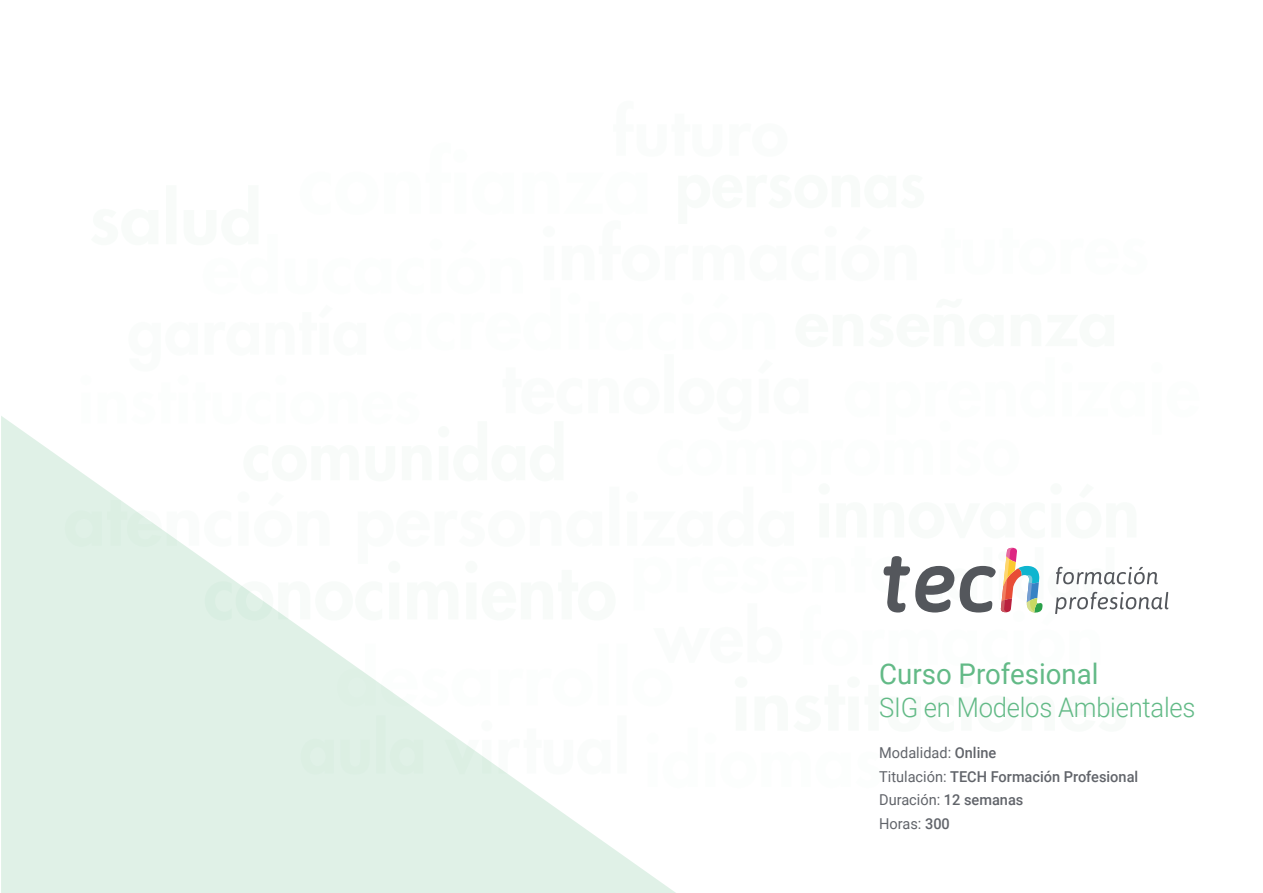
<style>
.page{position:relative;width:1263px;height:893px;background:#fff}
.page>*{position:absolute;margin:0;border:0;box-sizing:border-box;transform-origin:0 0}
.t1{font:28.5px "Roboto";color:#63ba87}
.t2{font:300 27px "Roboto";letter-spacing:-.01em;color:#63ba87;scale:.95 1}
.t3{font:500 15px/23.7px "Roboto";color:#61646a}
.s1{font-weight:400}
</style>
<div class="page">
<svg style="left:1px;top:416px;width:675px;height:477px;fill:#e0f1e7"></svg>
<svg style="left:65px;top:416px;width:1104px;height:372px"></svg>
<h1 class="t1" style="left:879px;top:654px;width:221px">Curso Profesional</h1>
<h2 class="t2" style="left:879px;top:689px;width:334px">SIG en Modelos Ambientales</h2>
<p class="t3" style="left:879px;top:740px;width:261px"><span class="s1">Modalidad:</span> Online<br><span class="s1">Titulación:</span> TECH Formación Profesional<br><span class="s1">Duración:</span> 12 semanas<br><span class="s1">Horas:</span> 300</p>
</div>
